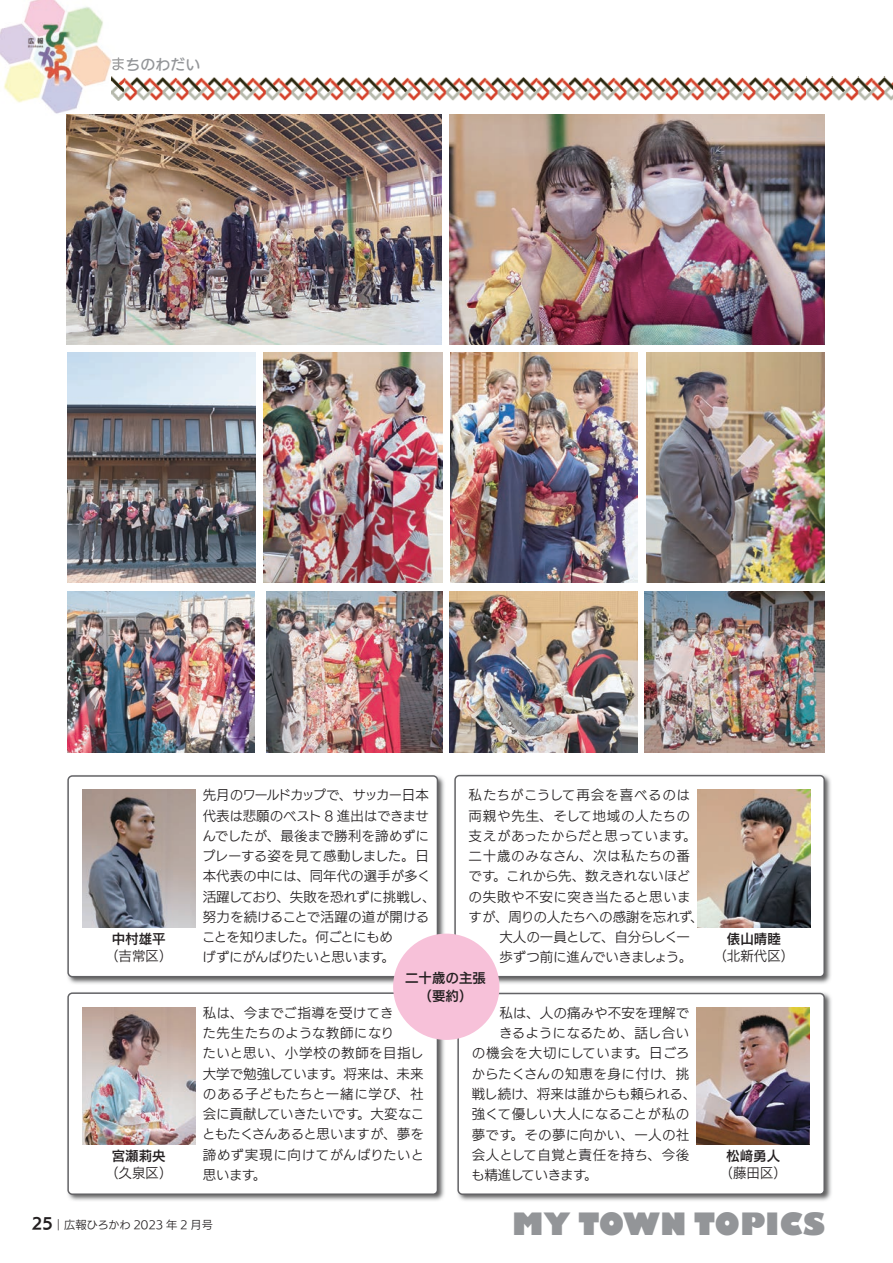
<style>
.page{position:relative;width:893px;height:1263px;background:#fff}
.page>*{position:absolute;margin:0;border:0;box-sizing:border-box;transform-origin:0 0}
.t1{font:800 30px "Gill Sans";color:#939598}
.t2{font:15px "UD Marugo Small Pr 6 N DB";color:#939598}
.t3{font:13.5px/20.2px "UD Kakugo Small Pr 6 N R";color:#231f20}
.t4{font:13.5px/20.2px "UD Kakugo Small Pr 6 N R";letter-spacing:-.02em;color:#231f20}
.t5{font:13.5px "UD Kakugo Small Pr 6 N R";letter-spacing:.04em;color:#231f20}
.t6{font:13.5px/18.8px "UD Kakugo Small Pr 6 N DB";color:#231f20;text-align:center}
.t7{font:13.5px "UD Kakugo Small Pr 6 N R";letter-spacing:-.025em;color:#231f20}
.t8{font:13.5px "UD Kakugo Small Pr 6 N R";letter-spacing:.05em;color:#231f20}
.t9{font:13.5px "UD Kakugo Small Pr 6 N R";letter-spacing:.055em;color:#231f20}
.t10{font:13.5px "UD Kakugo Small Pr 6 N R";letter-spacing:.045em;color:#231f20}
.t11{font:13.5px "UD Kakugo Small Pr 6 N R";letter-spacing:.035em;color:#231f20}
.t12{font:13.5px "UD Kakugo Small Pr 6 N R";letter-spacing:.025em;color:#231f20}
.t13{font:13.5px "UD Kakugo Small Pr 6 N R";letter-spacing:.02em;color:#231f20}
.t14{font:13.5px "UD Kakugo Small Pr 6 N R";letter-spacing:-.055em;color:#231f20}
.t15{font:13.5px "UD Kakugo Small Pr 6 N R";letter-spacing:-.04em;color:#231f20}
.t16{font:11.25px "UD Kakugo Small Pr 6 N R";color:#231f20}
.s1{font-family:"UD Kakugo Small Pr 6 N B";font-size:15px}
</style>
<div class="page">
<img style="left:0;top:0;width:124px;height:120px">
<svg style="left:112px;top:57px;width:12px;height:13px"></svg>
<img style="left:67px;top:775px;width:378px;height:209px">
<div style="left:68px;top:776px;width:369px;height:201px;background:#fff;border-radius:4px"></div>
<div style="left:67px;top:775px;width:371px;height:202px;border:1px solid #636366;border-radius:4px"></div>
<img style="left:67px;top:115px;width:375px;height:229px">
<img style="left:450px;top:115px;width:375px;height:229px">
<img style="left:68px;top:353px;width:187px;height:230px">
<img style="left:450px;top:353px;width:188px;height:230px">
<img style="left:264px;top:353px;width:178px;height:230px">
<img style="left:646px;top:353px;width:179px;height:230px">
<img style="left:459px;top:774px;width:372px;height:211px">
<div style="left:455px;top:776px;width:369px;height:201px;background:#fff;border-radius:4px"></div>
<div style="left:454px;top:775px;width:371px;height:202px;border:1px solid #636366;border-radius:4px"></div>
<img style="left:697px;top:790px;width:113px;height:137px">
<img style="left:68px;top:1039px;width:377px;height:162px">
<div style="left:68px;top:993px;width:369px;height:201px;background:#fff;border-radius:4px"></div>
<div style="left:67px;top:992px;width:371px;height:203px;border:1px solid #636366;border-radius:4px"></div>
<img style="left:82px;top:1007px;width:113px;height:138px">
<img style="left:458px;top:991px;width:374px;height:210px">
<div style="left:458px;top:993px;width:366px;height:201px;background:#fff;border-radius:4px"></div>
<div style="left:457px;top:993px;width:368px;height:202px;border:1px solid #636366;border-radius:4px"></div>
<img style="left:697px;top:1007px;width:113px;height:138px">
<img style="left:82px;top:790px;width:113px;height:137px">
<div style="left:393px;top:933px;width:106px;height:107px;background:#f7c1d9;border-radius:50%"></div>
<img style="left:67px;top:591px;width:188px;height:161px">
<img style="left:266px;top:591px;width:176px;height:162px">
<img style="left:645px;top:591px;width:180px;height:161px">
<img style="left:450px;top:591px;width:187px;height:161px">
<img style="left:112px;top:77px;width:781px;height:24px">
<svg style="left:806px;top:77px;width:1px;height:24px"></svg>
<p class="t2" style="left:111px;top:56px;width:91px">まちのわだい</p>
<p class="t6" style="left:112px;top:930px;width:55px">中村雄平</p>
<p class="t3" style="left:105px;top:946px;width:69px">（吉常区）</p>
<p class="t6" style="left:112px;top:1147px;width:55px">宮瀬莉央</p>
<p class="t3" style="left:105px;top:1163px;width:69px">（久泉区）</p>
<p class="t4" style="left:202px;top:786px;width:235px">先月のワールドカップで、サッカー日本代表は悲願のベスト 8 進出はできませんでしたが、最後まで勝利を諦めずにプレーする姿を見て感動しました。日本代表の中には、同年代の選手が多く活躍しており、失敗を恐れずに挑戦し、努力を続けることで活躍の道が開けることを知りました。何ごとにもめ<br>げずにがんばりたいと思います。</p>
<p class="t8" style="left:469px;top:788px;width:223px">私たちがこうして再会を喜べるのは</p>
<p class="t9" style="left:469px;top:808px;width:223px">両親や先生、そして地域の人たちの</p>
<p class="t3" style="left:469px;top:826px;width:230px">支えがあったからだと思っています。</p>
<p class="t10" style="left:469px;top:848px;width:223px">二十歳のみなさん、次は私たちの番</p>
<p class="t7" style="left:469px;top:869px;width:223px">です。これから先、数えきれないほど</p>
<p class="t5" style="left:469px;top:889px;width:223px">の失敗や不安に突き当たると思いま</p>
<p class="t3" style="left:469px;top:907px;width:236px">すが、周りの人たちへの感謝を忘れず、</p>
<p class="t14" style="left:499px;top:929px;width:192px">大人の一員として、自分らしく一</p>
<p class="t4" style="left:499px;top:947px;width:194px">歩ずつ前に進んでいきましょう。</p>
<p class="t6" style="left:405px;top:968px;width:82px">二十歳の主張（要約）</p>
<p class="t3" style="left:202px;top:1003px;width:224px">私は、今までご指導を受けてき<br>た先生たちのような教師になり<br>たいと思い、小学校の教師を目指し大学で勉強しています。将来は、未来のある子どもたちと一緒に学び、社会に貢献していきたいです。大変なこともたくさんあると思いますが、夢を諦めず実現に向けてがんばりたいと思います。</p>
<p class="t3" style="left:499px;top:1003px;width:191px">私は、人の痛みや不安を理解で</p>
<p class="t3" style="left:499px;top:1023px;width:192px">きるようになるため、話し合い</p>
<p class="t11" style="left:472px;top:1046px;width:220px">の機会を大切にしています。日ごろ</p>
<p class="t5" style="left:471px;top:1066px;width:219px">からたくさんの知恵を身に付け、挑</p>
<p class="t3" style="left:472px;top:1084px;width:226px">戦し続け、将来は誰からも頼られる、</p>
<p class="t3" style="left:472px;top:1104px;width:219px">強くて優しい大人になることが私の</p>
<p class="t12" style="left:472px;top:1127px;width:219px">夢です。その夢に向かい、一人の社</p>
<p class="t13" style="left:472px;top:1147px;width:219px">会人として自覚と責任を持ち、今後</p>
<p class="t15" style="left:471px;top:1167px;width:128px">も精進していきます。</p>
<p class="t6" style="left:727px;top:930px;width:55px">俵山晴睦</p>
<p class="t3" style="left:713px;top:946px;width:82px">（北新代区）</p>
<p class="t6" style="left:726px;top:1147px;width:55px">松﨑勇人</p>
<p class="t3" style="left:719px;top:1163px;width:69px">（藤田区）</p>
<p class="t16" style="left:32px;top:1219px;width:183px"><span class="s1">25</span>︱広報ひろかわ 2023 年 2 月号</p>
<h1 class="t1" style="left:512px;top:1205px;width:314px">MY TOWN TOPICS</h1>
</div>
